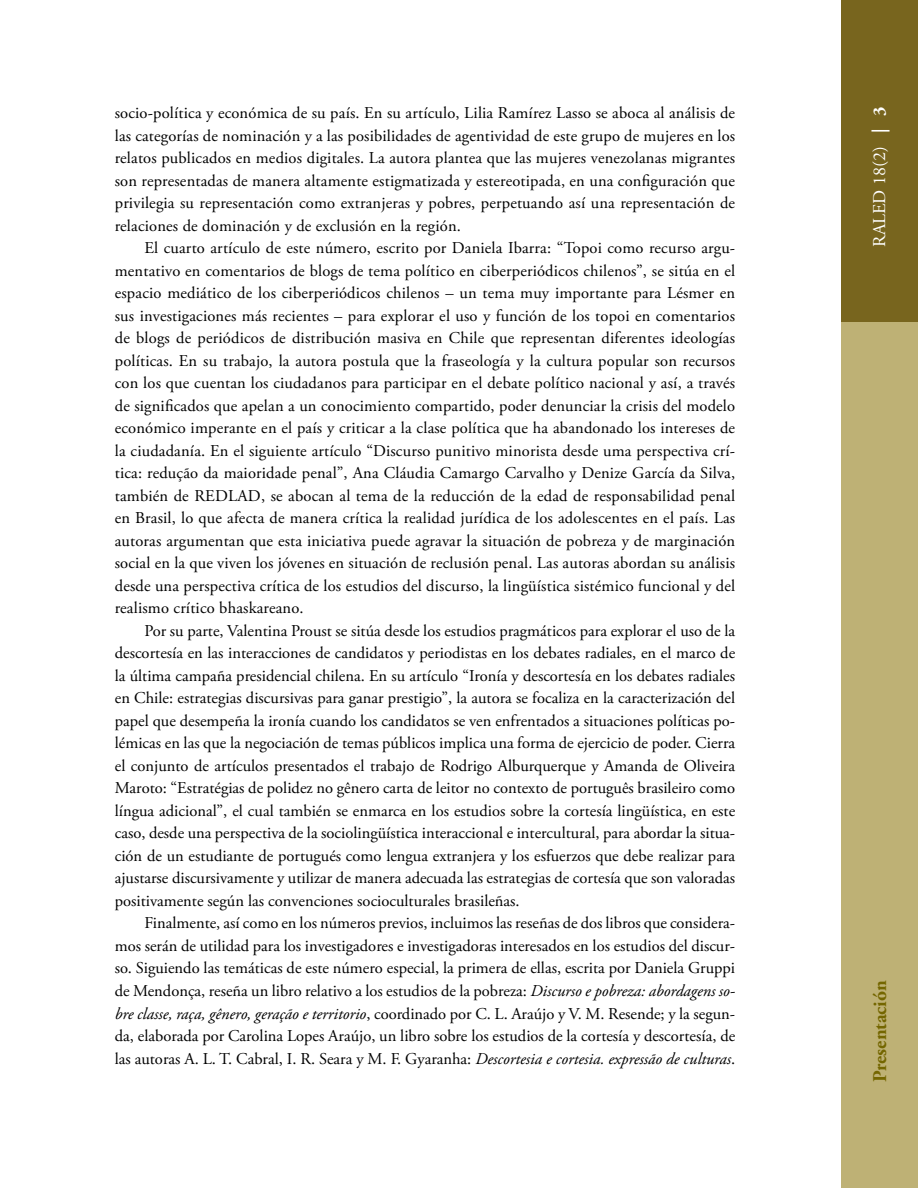
<style>
.page{position:relative;width:918px;height:1188px;background:#fff}
.page>*{position:absolute;margin:0;border:0;box-sizing:border-box;transform-origin:0 0}
.t1{font:700 19.5px "Adobe Garamond Pro";color:#746600}
.t2{font:18px "Adobe Garamond Pro";color:#fff}
.t3{font:16.5px/22.5px "Adobe Garamond Pro";color:#000;text-align:justify}
.s1{font-style:italic}
.s2{font-weight:700}
</style>
<div class="page">
<div style="left:841px;top:0;width:77px;height:1188px;background:#beb175"></div>
<div style="left:841px;top:0;width:77px;height:322px;background:#78651e"></div>
<p class="t3" style="left:115px;top:102px;width:622px">socio-política y económica de su país. En su artículo, Lilia Ramírez Lasso se aboca al análisis de las categorías de nominación y a las posibilidades de agentividad de este grupo de mujeres en los relatos publicados en medios digitales. La autora plantea que las mujeres venezolanas migrantes son representadas de manera altamente estigmatizada y estereotipada, en una configuración que privilegia su representación como extranjeras y pobres, perpetuando así una representación de relaciones de dominación y de exclusión en la región.</p>
<p class="t3" style="left:115px;top:237px;width:622px;text-indent:30px">El cuarto artículo de este número, escrito por Daniela Ibarra: “Topoi como recurso argu&shy;mentativo en comentarios de blogs de tema político en ciberperiódicos chilenos”, se sitúa en el espacio mediático de los ciberperiódicos chilenos – un tema muy importante para Lésmer en sus investigaciones más recientes – para explorar el uso y función de los topoi en comentarios de blogs de periódicos de distribución masiva en Chile que representan diferentes ideologías políticas. En su trabajo, la autora postula que la fraseología y la cultura popular son recursos con los que cuentan los ciudadanos para participar en el debate político nacional y así, a través de significados que apelan a un conocimiento compartido, poder denunciar la crisis del modelo económico imperante en el país y criticar a la clase política que ha abandonado los intereses de la ciudadanía. En el siguiente artículo “Discurso punitivo minorista desde uma perspectiva crí&shy;tica: redução da maioridade penal”, Ana Cláudia Camargo Carvalho y Denize García da Silva, también de REDLAD, se abocan al tema de la reducción de la edad de responsabilidad penal en Brasil, lo que afecta de manera crítica la realidad jurídica de los adolescentes en el país. Las autoras argumentan que esta iniciativa puede agravar la situación de pobreza y de marginación social en la que viven los jóvenes en situación de reclusión penal. Las autoras abordan su análisis desde una perspectiva crítica de los estudios del discurso, la lingüística sistémico funcional y del realismo crítico bhaskareano.</p>
<p class="t3" style="left:115px;top:620px;width:622px;text-indent:30px">Por su parte, Valentina Proust se sitúa desde los estudios pragmáticos para explorar el uso de la descortesía en las interacciones de candidatos y periodistas en los debates radiales, en el marco de la última campaña presidencial chilena. En su artículo “Ironía y descortesía en los debates radiales en Chile: estrategias discursivas para ganar prestigio”, la autora se focaliza en la caracterización del papel que desempeña la ironía cuando los candidatos se ven enfrentados a situaciones políticas po&shy;lémicas en las que la negociación de temas públicos implica una forma de ejercicio de poder. Cierra el conjunto de artículos presentados el trabajo de Rodrigo Alburquerque y Amanda de Oliveira Maroto: “Estratégias de polidez no gênero carta de leitor no contexto de português brasileiro como língua adicional”, el cual también se enmarca en los estudios sobre la cortesía lingüística, en este caso, desde una perspectiva de la sociolingüística interaccional e intercultural, para abordar la situa&shy;ción de un estudiante de portugués como lengua extranjera y los esfuerzos que debe realizar para ajustarse discursivamente y utilizar de manera adecuada las estrategias de cortesía que son valoradas positivamente según las convenciones socioculturales brasileñas.</p>
<p class="t3" style="left:115px;top:913px;width:622px;text-indent:30px">Finalmente, así como en los números previos, incluimos las reseñas de dos libros que considera&shy;mos serán de utilidad para los investigadores e investigadoras interesados en los estudios del discur&shy;so. Siguiendo las temáticas de este número especial, la primera de ellas, escrita por Daniela Gruppi de Mendonça, reseña un libro relativo a los estudios de la pobreza: <span class="s1">Discurso e pobreza: abordagens so&shy;bre classe, raça, gênero, geração e territorio</span>, coordinado por C. L. Araújo y V. M. Resende; y la segun&shy;da, elaborada por Carolina Lopes Araújo, un libro sobre los estudios de la cortesía y descortesía, de las autoras A. L. T. Cabral, I. R. Seara y M. F. Gyaranha: <span class="s1">Descortesia e cortesia. expressão de culturas</span>.</p>
<p class="t2" style="left:869px;top:247px;width:142px;rotate:-90deg">RALED 18(2) <span class="s2">| 3</span></p>
<p class="t1" style="left:869px;top:1082px;width:103px;rotate:-90deg">Presentación</p>
</div>
